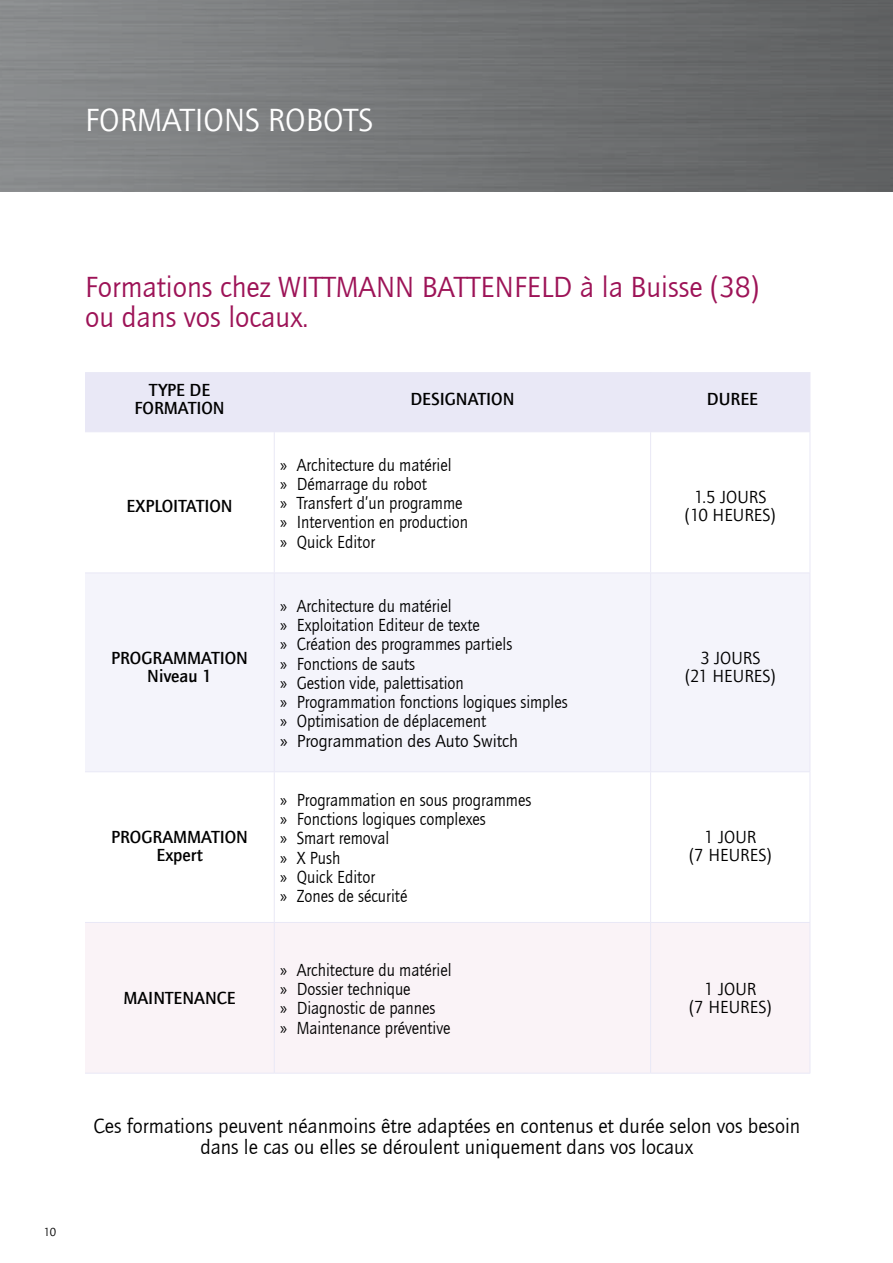
<style>
.page{position:relative;width:893px;height:1263px;background:#fff}
.page>*{position:absolute;margin:0;border:0;box-sizing:border-box;transform-origin:0 0}
.t1{font:33px "Quay Sans ITC Com";color:#fff}
.t2{font:30px/30px "Quay Sans ITC Com";color:#9d1357}
.t3{font:21px/21px "Quay Sans ITC Com";color:#000;text-align:center}
.t4{font:18px/19.2px "Quay Sans ITC Com";color:#000;scale:.93 1}
.t5{font:500 18px/17.9px "Quay Sans ITC Com";color:#000;text-align:center}
.t6{font:18px/17.9px "Quay Sans ITC Com";color:#000;text-align:center}
.t7{font:12px "Quay Sans ITC Com";color:#000}
.s1{font-family:"Myriad Pro"}
</style>
<div class="page">
<div style="left:0;top:0;width:893px;height:191px;background:linear-gradient(to right,#8b8d8f,#5e5f60)"></div>
<div style="left:85px;top:372px;width:725px;height:59px;background:#e9e8f6"></div>
<div style="left:85px;top:573px;width:725px;height:198px;background:#f4f4fb"></div>
<div style="left:85px;top:923px;width:725px;height:150px;background:#faf3f7"></div>
<hr style="left:274px;top:372px;width:1px;height:59px;background:#e9e8f6">
<hr style="left:650px;top:372px;width:1px;height:59px;background:#e9e8f6">
<hr style="left:810px;top:372px;width:1px;height:59px;background:#e9e8f6">
<hr style="left:85px;top:431px;width:189px;height:1px;background:#e9e8f6">
<hr style="left:274px;top:431px;width:377px;height:1px;background:#e9e8f6">
<hr style="left:274px;top:432px;width:1px;height:140px;background:#e9e8f6">
<hr style="left:651px;top:431px;width:159px;height:1px;background:#e9e8f6">
<hr style="left:650px;top:432px;width:1px;height:140px;background:#e9e8f6">
<hr style="left:810px;top:432px;width:1px;height:140px;background:#e9e8f6">
<hr style="left:85px;top:572px;width:189px;height:1px;background:#e9e8f6">
<hr style="left:274px;top:572px;width:377px;height:1px;background:#e9e8f6">
<hr style="left:274px;top:573px;width:1px;height:198px;background:#e9e8f6">
<hr style="left:651px;top:572px;width:159px;height:1px;background:#e9e8f6">
<hr style="left:650px;top:573px;width:1px;height:198px;background:#e9e8f6">
<hr style="left:810px;top:573px;width:1px;height:198px;background:#e9e8f6">
<hr style="left:85px;top:771px;width:189px;height:1px;background:#e9e8f6">
<hr style="left:274px;top:771px;width:377px;height:1px;background:#e9e8f6">
<hr style="left:274px;top:772px;width:1px;height:150px;background:#e9e8f6">
<hr style="left:651px;top:771px;width:159px;height:1px;background:#e9e8f6">
<hr style="left:650px;top:772px;width:1px;height:150px;background:#e9e8f6">
<hr style="left:810px;top:772px;width:1px;height:150px;background:#e9e8f6">
<hr style="left:85px;top:922px;width:189px;height:1px;background:#e9e8f6">
<hr style="left:274px;top:922px;width:377px;height:1px;background:#e9e8f6">
<hr style="left:274px;top:923px;width:1px;height:150px;background:#e9e8f6">
<hr style="left:651px;top:922px;width:159px;height:1px;background:#e9e8f6">
<hr style="left:650px;top:923px;width:1px;height:150px;background:#e9e8f6">
<hr style="left:810px;top:923px;width:1px;height:150px;background:#e9e8f6">
<hr style="left:85px;top:1073px;width:189px;height:1px;background:#e9e8f6">
<hr style="left:274px;top:1073px;width:377px;height:1px;background:#e9e8f6">
<hr style="left:651px;top:1073px;width:159px;height:1px;background:#e9e8f6">
<h1 class="t1" style="left:85px;top:101px;width:290px">FORMATIONS ROBOTS</h1>
<h2 class="t2" style="left:85px;top:272px;width:676px">Formations chez WITTMANN BATTENFELD à la Buisse (38) ou dans vos locaux.</h2>
<p class="t5" style="left:135px;top:381px;width:92px">TYPE DE<br>FORMATION</p>
<p class="t5" style="left:410px;top:390px;width:106px">DESIGNATION</p>
<p class="t5" style="left:707px;top:390px;width:53px">DUREE</p>
<p class="t5" style="left:127px;top:497px;width:108px">EXPLOITATION</p>
<p class="t5" style="left:111px;top:649px;width:138px">PROGRAMMATION<br>Niveau 1</p>
<p class="t5" style="left:111px;top:828px;width:138px">PROGRAMMATION<br>Expert</p>
<p class="t5" style="left:123px;top:988px;width:114px">MAINTENANCE</p>
<p class="t4" style="left:280px;top:455px;width:203px"><span class="s1">»</span> Architecture du matériel<br><span class="s1">»</span> Démarrage du robot<br><span class="s1">»</span> Transfert d’un programme <span class="s1">»</span> Intervention en production <span class="s1">»</span> Quick Editor</p>
<p class="t4" style="left:280px;top:596px;width:311px"><span class="s1">»</span> Architecture du matériel<br><span class="s1">»</span> Exploitation Editeur de texte<br><span class="s1">»</span> Création des programmes partiels<br><span class="s1">»</span> Fonctions de sauts<br><span class="s1">»</span> Gestion vide, palettisation<br><span class="s1">»</span> Programmation fonctions logiques simples <span class="s1">»</span> Optimisation de déplacement<br><span class="s1">»</span> Programmation des Auto Switch</p>
<p class="t4" style="left:280px;top:790px;width:272px"><span class="s1">»</span> Programmation en sous programmes <span class="s1">»</span> Fonctions logiques complexes<br><span class="s1">»</span> Smart removal<br><span class="s1">»</span> X Push<br><span class="s1">»</span> Quick Editor<br><span class="s1">»</span> Zones de sécurité</p>
<p class="t4" style="left:280px;top:960px;width:186px"><span class="s1">»</span> Architecture du matériel <span class="s1">»</span> Dossier technique<br><span class="s1">»</span> Diagnostic de pannes<br><span class="s1">»</span> Maintenance préventive</p>
<p class="t6" style="left:685px;top:488px;width:92px">1.5 JOURS (10 HEURES)</p>
<p class="t6" style="left:685px;top:649px;width:92px">3 JOURS<br>(21 HEURES)</p>
<p class="t6" style="left:689px;top:828px;width:84px">1 JOUR<br>(7 HEURES)</p>
<p class="t6" style="left:689px;top:980px;width:84px">1 JOUR<br>(7 HEURES)</p>
<p class="t7" style="left:44px;top:1225px;width:14px">10</p>
<p class="t3" style="left:93px;top:1115px;width:708px">Ces formations peuvent néanmoins être adaptées en contenus et durée selon vos besoin dans le cas ou elles se déroulent uniquement dans vos locaux</p>
</div>
